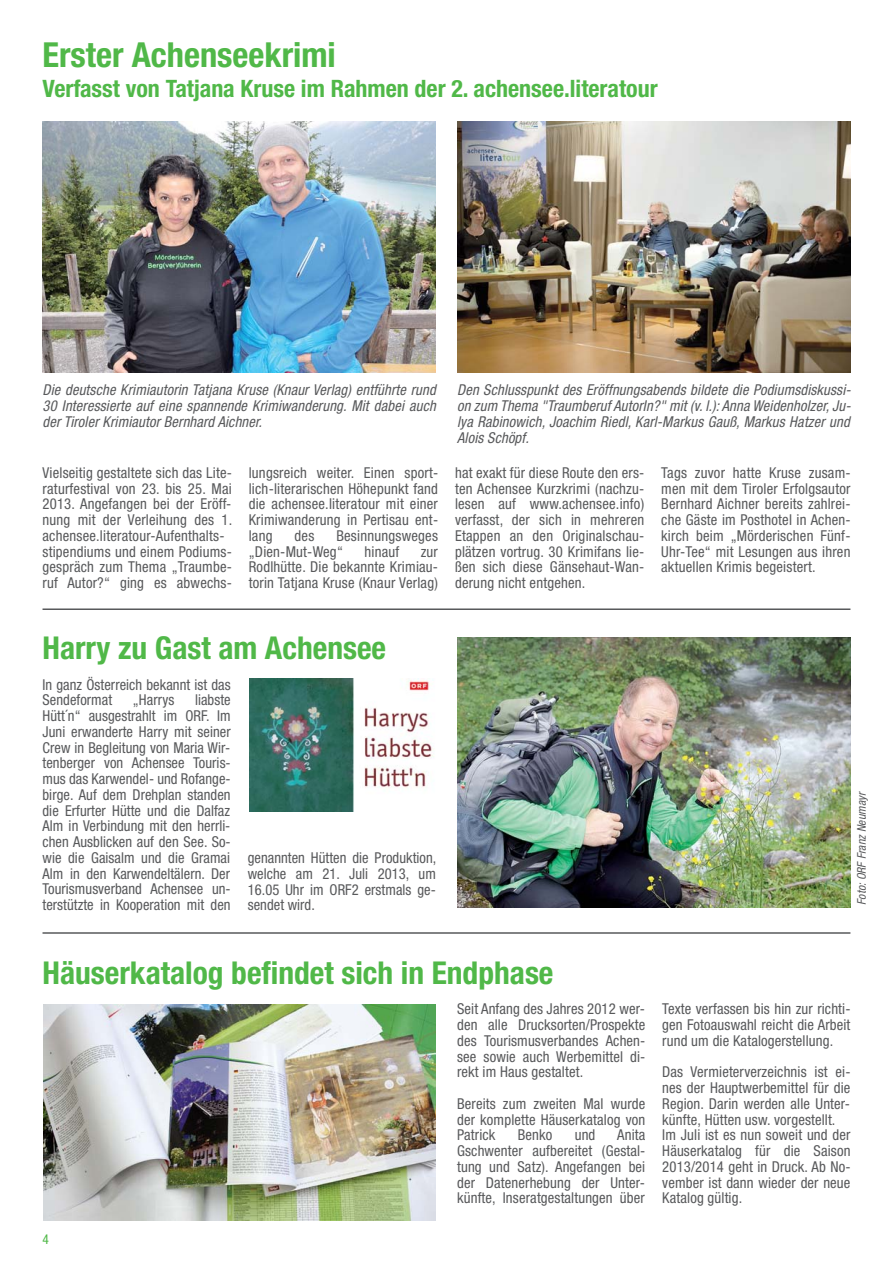
<style>
.page{position:relative;width:893px;height:1263px;background:#fff}
.page>*{position:absolute;margin:0;border:0;box-sizing:border-box;transform-origin:0 0}
.t1{font:700 condensed 34.5px "Helvetica Neue";color:#50b848}
.t2{font:700 condensed 31.5px "Helvetica Neue";color:#50b848}
.t3{font:700 condensed 24px "Helvetica Neue";color:#50b848}
.t4{font:condensed 15px/15.8px "Helvetica Neue";letter-spacing:.01em;color:#58595b;text-align:justify}
.t5{font:italic condensed 15px/15.8px "Helvetica Neue";letter-spacing:.015em;color:#58595b;text-align:justify}
.t6{font:condensed 13.5px "Helvetica Neue";color:#50b848}
.t7{font:italic condensed 12px "Helvetica Neue";letter-spacing:.015em;color:#58595b}
</style>
<div class="page">
<img style="left:43px;top:121px;width:393px;height:251px">
<img style="left:458px;top:121px;width:392px;height:251px">
<img style="left:458px;top:637px;width:392px;height:270px">
<img style="left:43px;top:1005px;width:393px;height:215px">
<img style="left:250px;top:679px;width:184px;height:133px">
<hr style="left:43px;top:608px;width:807px;height:2px;background:#58595b">
<hr style="left:43px;top:932px;width:807px;height:2px;background:#58595b">
<h1 class="t1" style="left:43px;top:43px;width:295px">Erster Achenseekrimi</h1>
<h3 class="t3" style="left:43px;top:80px;width:617px">Verfasst von Tatjana Kruse im Rahmen der 2. achensee.literatour</h3>
<p class="t5" style="left:43px;top:383px;width:398px">Die deutsche Krimiautorin Tatjana Kruse (Knaur Verlag) entführte rund 30 Interessierte auf eine spannende Krimiwanderung. Mit dabei auch derTiroler Krimiautor Bernhard Aichner.</p>
<p class="t5" style="left:457px;top:383px;width:398px">Den Schlusspunkt des Eröffnungsabends bildete die Podiumsdiskussi&shy;on zum Thema "Traumberuf AutorIn?" mit (v.l.):Anna Weidenholzer,Ju&shy;lya Rabinowich, Joachim Riedl, Karl-Markus Gauß, Markus Hatzer und Alois Schöpf.</p>
<p class="t4" style="left:43px;top:466px;width:191px;text-align:left">Vielseitig gestaltete sich das Lite&shy;raturfestival von 23. bis 25. Mai<br>2013. Angefangen bei der Eröff&shy;nung mit der Verleihung des 1. achensee.literatour-Aufenthalts&shy;stipendiums und einem Podiums&shy;gespräch zum Thema „Traumbe&shy;ruf Autor?“ ging es abwechs-</p>
<p class="t4" style="left:249px;top:466px;width:191px">lungsreich weiter. Einen sport&shy;lich-literarischen Höhepunkt fand die achensee.literatour mit einer Krimiwanderung in Pertisau ent&shy;lang</p>
<p class="t4" style="left:455px;top:466px;width:191px">hat exakt für diese Route den ers&shy;ten Achensee Kurzkrimi (nachzu&shy;lesen auf www.achensee.info) verfasst, der sich in mehreren Etappen an den Originalschau&shy;plätzen vortrug. 30 Krimifans lie&shy;ßen sich diese Gänsehaut-Wan&shy;derung nicht entgehen.</p>
<p class="t4" style="left:661px;top:466px;width:191px">Tags zuvor hatte Kruse zusam&shy;men mit dem Tiroler Erfolgsautor Bernhard Aichner bereits zahlrei&shy;che Gäste im Posthotel in Achen&shy;kirch beim „Mörderischen Fünf-Uhr-Tee“ mit Lesungen aus ihren aktuellen Krimis begeistert.</p>
<p class="t4" style="left:249px;top:529px;width:191px;text-indent:88px">Besinnungsweges „Dien-Mut-Weg“</p>
<p class="t4" style="left:295px;top:529px;width:21px">des</p>
<p class="t4" style="left:364px;top:545px;width:36px">hinauf</p>
<p class="t4" style="left:249px;top:545px;width:191px;text-indent:172px">zur Rodlhütte. Die bekannte Krimiau&shy;torin Tatjana Kruse (Knaur Verlag)</p>
<h2 class="t2" style="left:43px;top:637px;width:345px">Harry zu Gast am Achensee</h2>
<p class="t4" style="left:43px;top:678px;width:190px">In ganz Österreich bekannt ist das<br>Sendeformat</p>
<p class="t4" style="left:43px;top:693px;width:190px;text-indent:152px">liabste Hütt´n“ ausgestrahlt im ORF. Im Juni erwanderte Harry mit seiner Crew in Begleitung von Maria Wir&shy;tenberger von Achensee Touris&shy;mus das Karwendel- und Rofange&shy;birge. Auf dem Drehplan standen die Erfurter Hütte und die Dalfaz Alm in Verbindung mit den herrli&shy;chen Ausblicken auf den See. So&shy;wie die Gaisalm und die Gramai Alm in den Karwendeltälern. Der Tourismusverband Achensee un&shy;terstützte in Kooperation mit den</p>
<p class="t4" style="left:133px;top:693px;width:43px">„Harrys</p>
<p class="t4" style="left:248px;top:851px;width:190px">genannten Hütten die Produktion, welche am 21. Juli 2013, um 16.05 Uhr im ORF2 erstmals ge&shy;sendet wird.</p>
<p class="t7" style="left:857px;top:905px;width:116px;rotate:-90deg">Foto:ORF Franz Neumayr</p>
<h2 class="t2" style="left:43px;top:961px;width:512px">Häuserkatalog befindet sich in Endphase</h2>
<p class="t6" style="left:43px;top:1235px;width:8px">4</p>
<p class="t4" style="left:457px;top:1002px;width:190px">Seit Anfang des Jahres 2012 wer&shy;den alle Drucksorten/Prospekte des Tourismusverbandes Achen&shy;see sowie auch Werbemittel di&shy;rekt im Haus gestaltet.</p>
<p class="t4" style="left:457px;top:1097px;width:190px">Bereits zum zweiten Mal wurde der komplette Häuserkatalog von Patrick</p>
<p class="t4" style="left:457px;top:1128px;width:190px;text-indent:160px">Anita Gschwenter aufbereitet (Gestal&shy;tung und Satz). Angefangen bei der Datenerhebung der Unter&shy;künfte, Inseratgestaltungen über</p>
<p class="t4" style="left:518px;top:1128px;width:36px">Benko</p>
<p class="t4" style="left:575px;top:1128px;width:22px">und</p>
<p class="t4" style="left:662px;top:1002px;width:190px">Texte verfassen bis hin zur richti&shy;gen Fotoauswahl reicht die Arbeit rund um die Katalogerstellung.</p>
<p class="t4" style="left:662px;top:1065px;width:190px;text-align:left">Das Vermieterverzeichnis ist ei&shy;nes der Hauptwerbemittel für die<br>Region. Darin werden alle Unter&shy;künfte, Hütten usw. vorgestellt.<br>Im Juli ist es nun soweit und der<br>Häuserkatalog für die Saison<br>2013/2014 geht in Druck. Ab No&shy;vember ist dann wieder der neue<br>Katalog gültig.</p>
</div>
